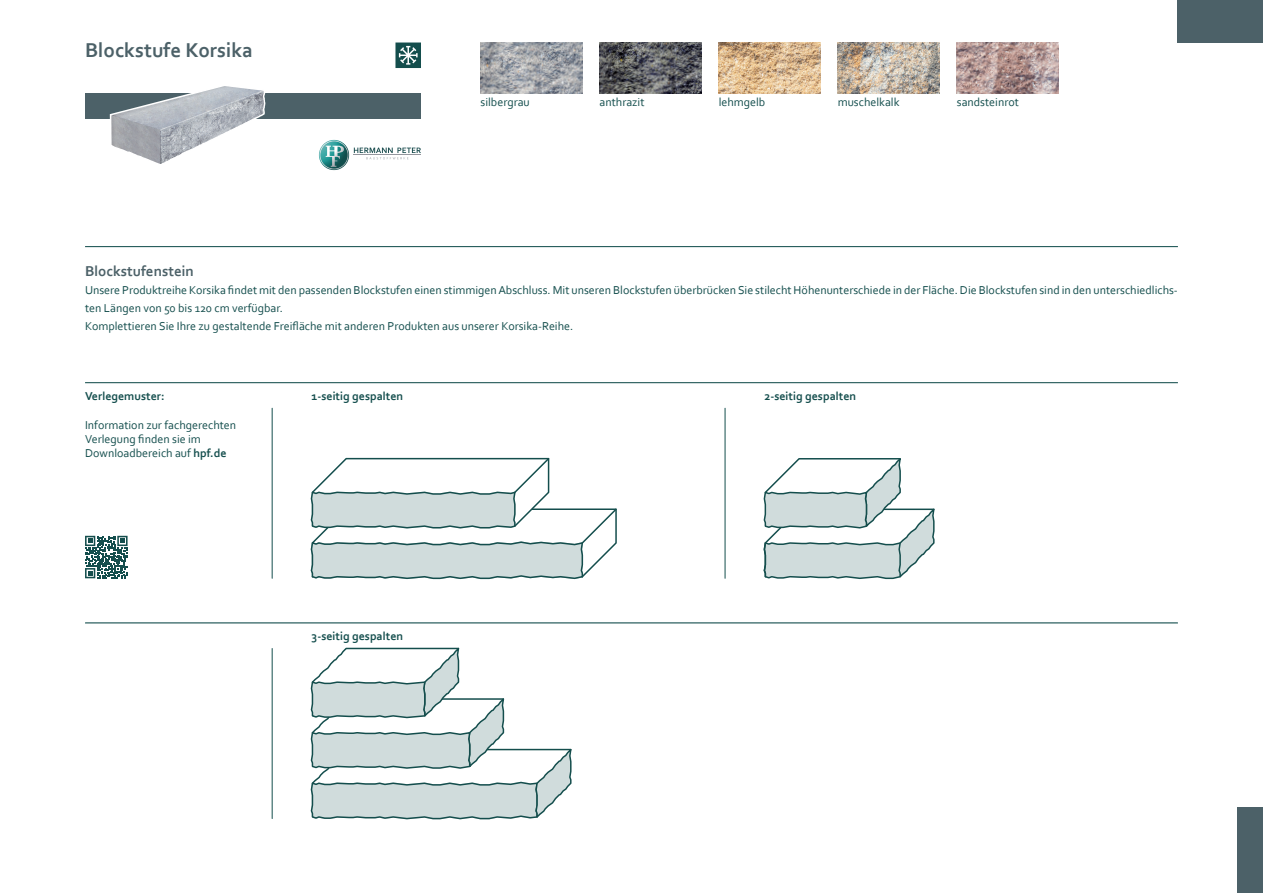
<style>
.page{position:relative;width:1263px;height:893px;background:#fff}
.page>*{position:absolute;margin:0;border:0;box-sizing:border-box;transform-origin:0 0}
.t1{font:700 21px "Corbel";color:#4c6168}
.t2{font:700 15px "Corbel";color:#4c6168}
.t3{font:12px/18px "Corbel";color:#144e4d}
.t4{font:700 12px "Corbel";color:#144e4d}
.s1{font-weight:700}
</style>
<div class="page">
<img style="left:600px;top:43px;width:102px;height:51px">
<img style="left:480px;top:43px;width:103px;height:51px">
<img style="left:719px;top:43px;width:102px;height:51px">
<img style="left:838px;top:43px;width:102px;height:51px">
<img style="left:957px;top:43px;width:102px;height:51px">
<hr style="left:85px;top:382px;width:1093px;height:1px;background:#144e4d">
<hr style="left:85px;top:246px;width:1093px;height:1px;background:#144e4d">
<div style="left:85px;top:94px;width:336px;height:25px;background:#4c6168"></div>
<div style="left:1178px;top:0;width:85px;height:43px;background:#4c6168"></div>
<div style="left:1237px;top:808px;width:26px;height:85px;background:#4c6168"></div>
<hr style="left:85px;top:623px;width:1093px;height:1px;background:#144e4d">
<img style="left:319px;top:140px;width:30px;height:30px;border-radius:15px">
<img style="left:320px;top:141px;width:28px;height:28px">
<img style="left:326px;top:146px;width:18px;height:21px">
<svg style="left:354px;top:148px;width:67px;height:11px"></svg>
<hr style="left:354px;top:155px;width:67px;height:1px;background:#93969d">
<svg style="left:85px;top:536px;width:43px;height:42px"></svg>
<hr style="left:272px;top:408px;width:1px;height:170px;background:#144e4d">
<svg style="left:763px;top:458px;width:172px;height:122px"></svg>
<hr style="left:725px;top:408px;width:1px;height:170px;background:#144e4d">
<hr style="left:272px;top:648px;width:1px;height:171px;background:#144e4d">
<svg style="left:310px;top:647px;width:262px;height:173px"></svg>
<svg style="left:310px;top:457px;width:307px;height:123px"></svg>
<svg style="left:109px;top:86px;width:157px;height:78px"></svg>
<svg style="left:395px;top:43px;width:26px;height:25px"></svg>
<h1 class="t1" style="left:85px;top:37px;width:170px">Blockstufe Korsika</h1>
<p class="t3" style="left:480px;top:93px;width:51px">silbergrau</p>
<p class="t3" style="left:600px;top:93px;width:46px">anthrazit</p>
<p class="t3" style="left:719px;top:93px;width:48px">lehmgelb</p>
<p class="t3" style="left:838px;top:93px;width:63px">muschelkalk</p>
<p class="t3" style="left:957px;top:93px;width:64px">sandsteinrot</p>
<p class="t2" style="left:85px;top:262px;width:110px">Blockstufenstein</p>
<p class="t3" style="left:85px;top:281px;width:1094px">Unsere Produktreihe Korsika findet mit den passenden Blockstufen einen stimmigen Abschluss. Mit unseren Blockstufen überbrücken Sie stilecht Höhenunterschiede in der Fläche. Die Blockstufen sind in den unterschiedlichs&shy;ten Längen von 50 bis 120 cm verfügbar.<br>Komplettieren Sie Ihre zu gestaltende Freifläche mit anderen Produkten aus unserer Korsika-Reihe.</p>
<p class="t4" style="left:85px;top:388px;width:81px">Verlegemuster:</p>
<p class="t3" style="left:85px;top:417px;width:153px;line-height:14.4px">Information zur fachgerechten<br>Verlegung finden sie im<br>Downloadbereich auf <span class="s1">hpf.de</span></p>
<p class="t4" style="left:311px;top:388px;width:93px">1-seitig gespalten</p>
<p class="t4" style="left:311px;top:628px;width:93px">3-seitig gespalten</p>
<p class="t4" style="left:764px;top:388px;width:93px">2-seitig gespalten</p>
</div>
